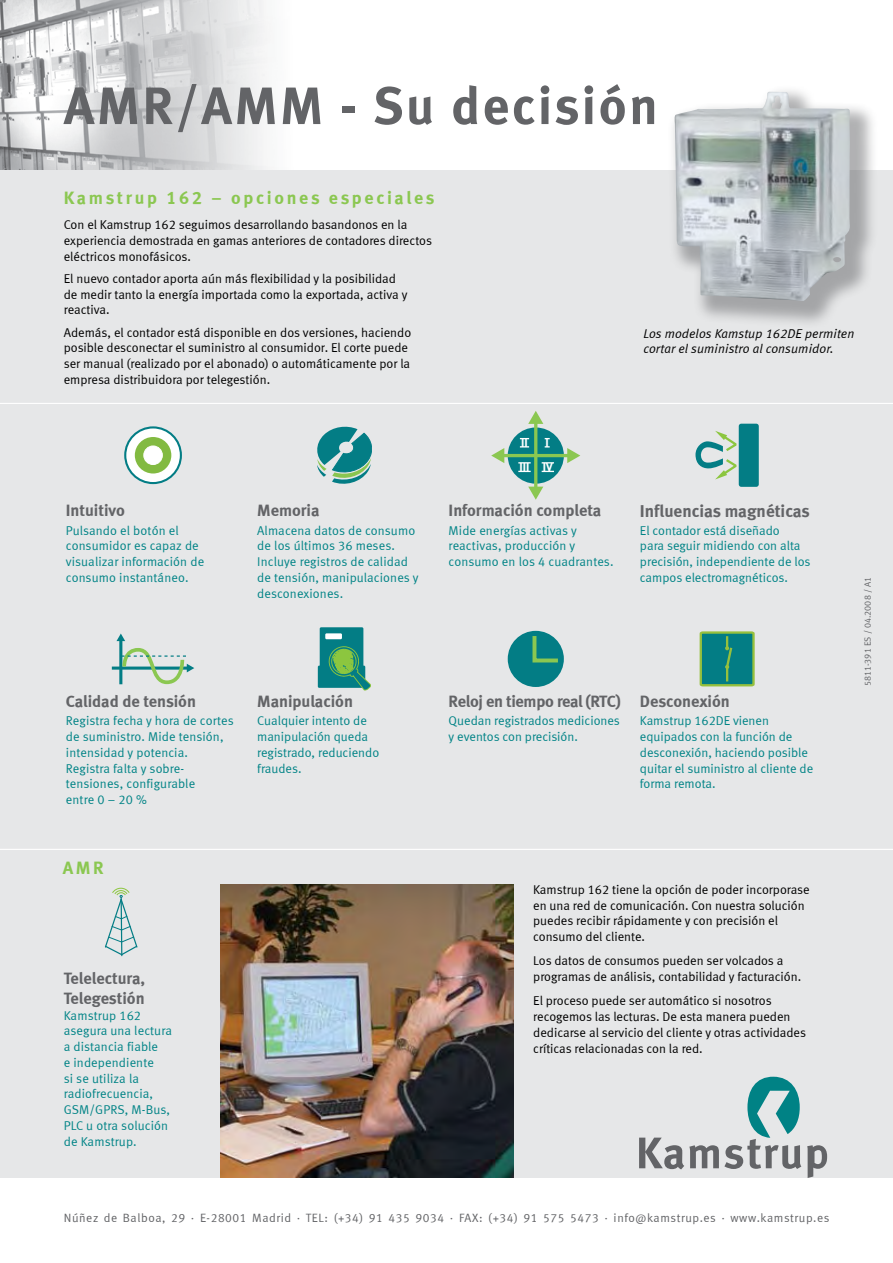
<style>
.page{position:relative;width:893px;height:1263px;background:#fff}
.page>*{position:absolute;margin:0;border:0;box-sizing:border-box;transform-origin:0 0}
.t1{font:700 52.5px "Meta LF";letter-spacing:.05em;color:#636467}
.t2{font:700 18px "Meta LF";letter-spacing:.15em;color:#8bc751}
.t3{font:700 17.25px "Meta LF";color:#636467}
.t4{font:700 16.5px/19.8px "Meta LF";letter-spacing:-.005em;color:#636467}
.t5{font:12.75px/15.8px "Meta LF";color:#008386}
.t6{font:12.75px/15.8px "Meta LF";color:#000}
.t7{font:italic 12.75px/15.8px "Meta LF";letter-spacing:.01em;color:#000}
.t8{font:12px "Meta LF";letter-spacing:.05em;color:#636467}
.t9{font:700 11.55px/24.5px "Meta LF";color:#fff}
.t10{font:9px "Meta LF";color:#636467}
</style>
<div class="page">
<img style="left:0;top:0;width:268px;height:170px">
<div style="left:0;top:170px;width:893px;height:1008px;background:#e6e7e8"></div>
<svg style="left:104px;top:887px;width:34px;height:70px"></svg>
<hr style="left:0;top:849px;width:893px;height:1px;background:#fff">
<hr style="left:0;top:403px;width:893px;height:1px;background:#fff">
<div style="left:665px;top:82px;width:228px;height:377px;background:#636467;opacity:.5"></div>
<img style="left:674px;top:92px;width:177px;height:209px">
<svg style="left:807px;top:1145px;width:20px;height:33px"></svg>
<svg style="left:639px;top:1076px;width:162px;height:93px"></svg>
<img style="left:220px;top:884px;width:294px;height:294px">
<svg style="left:125px;top:427px;width:56px;height:56px"></svg>
<div style="left:124px;top:426px;width:58px;height:58px;border:2px solid #037d85;border-radius:50%"></div>
<div style="left:135px;top:437px;width:36px;height:36px;background:#82ba41;border-radius:50%"></div>
<div style="left:144px;top:446px;width:18px;height:18px;background:#fff;border-radius:50%"></div>
<div style="left:144px;top:446px;width:19px;height:19px;border:1px solid #fff;border-radius:50%"></div>
<svg style="left:317px;top:427px;width:55px;height:57px"></svg>
<svg style="left:508px;top:427px;width:56px;height:57px;fill:#037d85"></svg>
<hr style="left:502px;top:454px;width:67px;height:3px;background:#8bc751">
<svg style="left:491px;top:448px;width:13px;height:15px"></svg>
<svg style="left:567px;top:448px;width:13px;height:15px"></svg>
<hr style="left:534px;top:422px;width:3px;height:67px;background:#8bc751">
<svg style="left:528px;top:487px;width:15px;height:13px"></svg>
<svg style="left:528px;top:411px;width:15px;height:13px"></svg>
<svg style="left:518px;top:462px;width:13px;height:1px"></svg>
<svg style="left:518px;top:471px;width:13px;height:1px"></svg>
<svg style="left:542px;top:462px;width:12px;height:1px"></svg>
<svg style="left:542px;top:471px;width:12px;height:1px"></svg>
<div style="left:739px;top:424px;width:20px;height:63px;background:#037d85;border-radius:3px"></div>
<svg style="left:695px;top:431px;width:41px;height:48px"></svg>
<svg style="left:112px;top:666px;width:4px;height:4px"></svg>
<svg style="left:116px;top:633px;width:78px;height:51px"></svg>
<div style="left:320px;top:627px;width:43px;height:56px;background:#037d85"></div>
<div style="left:325px;top:633px;width:17px;height:6px;background:#fff"></div>
<div style="left:318px;top:666px;width:47px;height:22px;background:#037d85"></div>
<svg style="left:326px;top:643px;width:45px;height:47px"></svg>
<div style="left:508px;top:631px;width:56px;height:56px;background:#037d85;border-radius:50%"></div>
<svg style="left:532px;top:632px;width:30px;height:31px"></svg>
<svg style="left:700px;top:631px;width:55px;height:55px"></svg>
<h1 class="t1" style="left:64px;top:75px;width:595px">AMR/AMM - Su decisión</h1>
<h2 class="t2" style="left:64px;top:187px;width:372px">Kamstrup 162 – opciones especiales</h2>
<p class="t6" style="left:64px;top:217px;width:370px">Con el Kamstrup 162 seguimos desarrollando basandonos en la experiencia demostrada en gamas anteriores de contadores directos eléctricos monofásicos.</p>
<p class="t6" style="left:64px;top:271px;width:345px">El nuevo contador aporta aún más flexibilidad y la posibilidad de medir tanto la energía importada como la exportada, activa y reactiva.</p>
<p class="t6" style="left:64px;top:324px;width:349px">Además, el contador está disponible en dos versiones, haciendo posible desconectar el suministro al consumidor. El corte puede ser manual (realizado por el abonado) o automáticamente por la empresa distribuidora por telegestión.</p>
<p class="t7" style="left:643px;top:325px;width:212px">Los modelos Kamstup 162DE permiten cortar el suministro al consumidor.</p>
<p class="t9" style="left:521px;top:430px;width:8px">II</p>
<p class="t9" style="left:543px;top:430px;width:11px">I<br>IV</p>
<p class="t9" style="left:519px;top:455px;width:11px">III</p>
<p class="t4" style="left:66px;top:500px;width:60px">Intuitivo</p>
<p class="t4" style="left:257px;top:500px;width:64px">Memoria</p>
<p class="t4" style="left:449px;top:500px;width:154px">Información completa</p>
<h3 class="t3" style="left:640px;top:500px;width:171px">Influencias magnéticas</h3>
<p class="t5" style="left:66px;top:522px;width:140px">Pulsando el botón el consumidor es capaz de visualizar información de consumo instantáneo.</p>
<p class="t5" style="left:257px;top:522px;width:163px">Almacena datos de consumo de los últimos 36 meses.<br>Incluye registros de calidad de tensión, manipulaciones y desconexiones.</p>
<p class="t5" style="left:449px;top:522px;width:166px">Mide energías activas y reactivas, producción y consumo en los 4 cuadrantes.</p>
<p class="t5" style="left:640px;top:522px;width:172px">El contador está diseñado<br>para seguir midiendo con alta precisión, independiente de los campos electromagnéticos.</p>
<p class="t4" style="left:66px;top:691px;width:132px">Calidad de tensión</p>
<p class="t4" style="left:257px;top:691px;width:97px">Manipulación</p>
<p class="t4" style="left:449px;top:691px;width:283px">Reloj en tiempo real (RTC) Desconexión</p>
<p class="t5" style="left:66px;top:713px;width:169px">Registra fecha y hora de cortes de suministro. Mide tensión, intensidad y potencia.<br>Registra falta y sobre&shy;tensiones, configurable<br>entre 0 – 20 %</p>
<p class="t5" style="left:257px;top:713px;width:123px">Cualquier intento de manipulación queda registrado, reduciendo fraudes.</p>
<p class="t5" style="left:449px;top:713px;width:173px">Quedan registrados mediciones y eventos con precisión.</p>
<p class="t5" style="left:640px;top:713px;width:175px">Kamstrup 162DE vienen equipados con la función de desconexión, haciendo posible quitar el suministro al cliente de forma remota.</p>
<p class="t10" style="left:862px;top:686px;width:111px;rotate:-90deg">5811-391 ES / 04.2008 / A1</p>
<h2 class="t2" style="left:63px;top:857px;width:43px">AMR</h2>
<p class="t4" style="left:64px;top:968px;width:83px">Telelectura,<br>Telegestión</p>
<p class="t5" style="left:64px;top:1007px;width:110px">Kamstrup 162 asegura una lectura a distancia fiable<br>e independiente<br>si se utiliza la radiofrecuencia,<br>GSM/GPRS, M-Bus,<br>PLC u otra solución de Kamstrup.</p>
<p class="t6" style="left:533px;top:881px;width:278px">Kamstrup 162 tiene la opción de poder incorporase en una red de comunicación. Con nuestra solución puedes recibir rápidamente y con precisión el consumo del cliente.</p>
<p class="t6" style="left:533px;top:953px;width:269px">Los datos de consumos pueden ser volcados a programas de análisis, contabilidad y facturación.</p>
<p class="t6" style="left:533px;top:993px;width:274px">El proceso puede ser automático si nosotros recogemos las lecturas. De esta manera pueden dedicarse al servicio del cliente y otras actividades críticas relacionadas con la red.</p>
<p class="t8" style="left:64px;top:1211px;width:767px">Núñez de Balboa, 29 · E-28001 Madrid · TEL: (+34) 91 435 9034 · FAX: (+34) 91 575 5473 · info@kamstrup.es · www.kamstrup.es</p>
</div>
